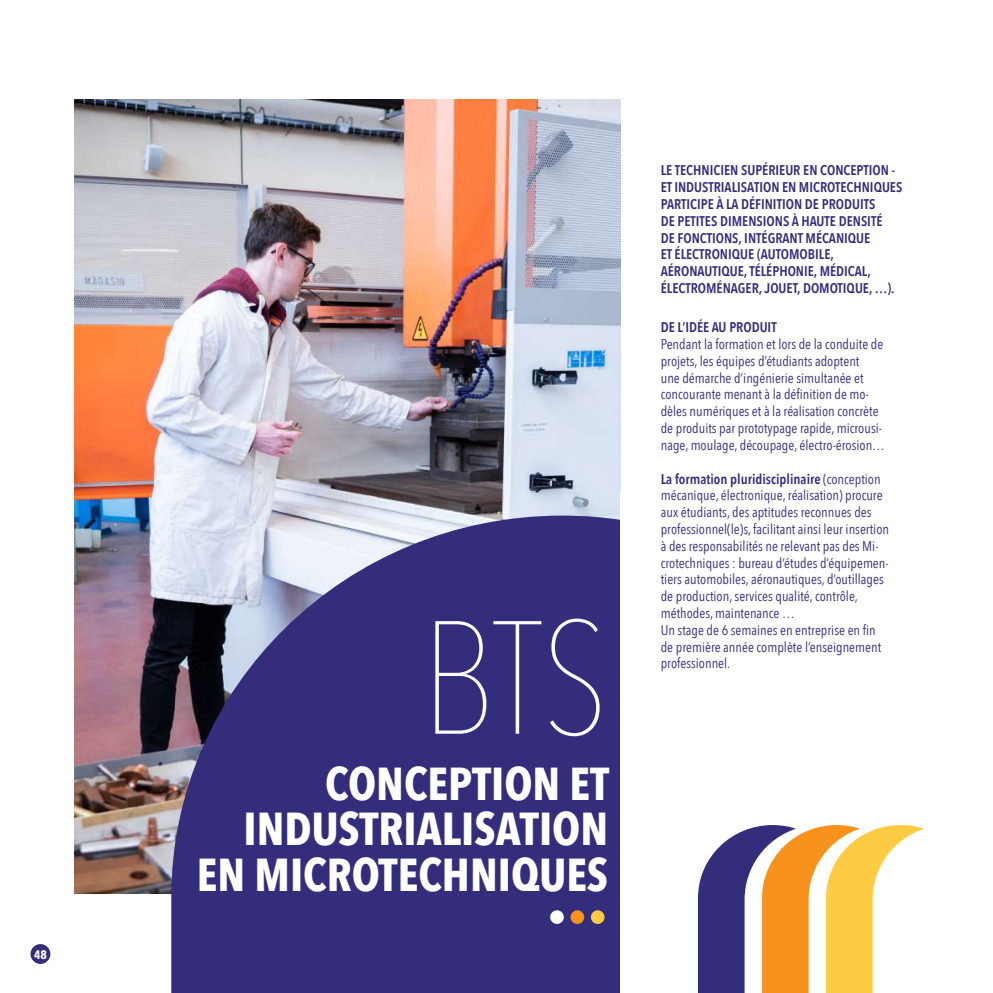
<style>
.page{position:relative;width:993px;height:993px;background:#fff}
.page>*{position:absolute;margin:0;border:0;box-sizing:border-box;transform-origin:0 0}
.t1{font:200 158.9px "Avenir Next Condensed";color:#fff}
.t2{font:700 46.02px/45.5px "Avenir Next Condensed";color:#fff;text-align:right}
.t3{font:14px/16.8px "Avenir Next Condensed";color:#332d7c}
.t4{font:600 14px/16.8px "Avenir Next Condensed";color:#332d7c}
.t5{font:700 12.25px "Avenir Next Condensed";color:#fff}
.s1{font-weight:600}
</style>
<div class="page">
<img style="left:74px;top:99px;width:546px;height:794px">
<svg style="left:171px;top:515px;width:449px;height:477px;background:#454185"></svg>
<div style="left:550px;top:910px;width:13px;height:13px;background:#fff;border-radius:50%"></div>
<div style="left:570px;top:910px;width:14px;height:13px;background:#f7931d;border-radius:50%"></div>
<div style="left:590px;top:910px;width:14px;height:13px;background:#fecc43;border-radius:50%"></div>
<svg style="left:698px;top:825px;width:225px;height:167px"></svg>
<div style="left:31px;top:943px;width:19px;height:20px;background:#332d7c;border-radius:50%"></div>
<p class="t5" style="left:34px;top:947px;width:14px">48</p>
<h1 class="t1" style="left:421px;top:583px;width:188px">BTS</h1>
<h2 class="t2" style="left:197px;top:760px;width:413px">CONCEPTION ET<br>INDUSTRIALISATION<br>EN MICROTECHNIQUES</h2>
<p class="t4" style="left:660px;top:162px;width:243px">LE TECHNICIEN SUPÉRIEUR EN CONCEPTION - ET INDUSTRIALISATION EN MICROTECHNIQUES PARTICIPE À LA DÉFINITION DE PRODUITS<br>DE PETITES DIMENSIONS À HAUTE DENSITÉ<br>DE FONCTIONS, INTÉGRANT MÉCANIQUE<br>ET ÉLECTRONIQUE (AUTOMOBILE, AÉRONAUTIQUE, TÉLÉPHONIE, MÉDICAL, ÉLECTROMÉNAGER, JOUET, DOMOTIQUE, …).</p>
<p class="t4" style="left:660px;top:318px;width:117px">DE L’IDÉE AU PRODUIT</p>
<p class="t3" style="left:660px;top:335px;width:225px">Pendant la formation et lors de la conduite de projets, les équipes d’étudiants adoptent<br>une démarche d’ingénierie simultanée et concourante menant à la définition de mo&shy;dèles numériques et à la réalisation concrète de produits par prototypage rapide, microusi&shy;nage, moulage, découpage, électro-érosion…</p>
<p class="t3" style="left:660px;top:469px;width:230px"><span class="s1">La formation pluridisciplinaire</span> (conception mécanique, électronique, réalisation) procure aux étudiants, des aptitudes reconnues des professionnel(le)s, facilitant ainsi leur insertion à des responsabilités ne relevant pas des Mi&shy;crotechniques : bureau d’études d’équipemen&shy;tiers automobiles, aéronautiques, d’outillages de production, services qualité, contrôle, méthodes, maintenance …<br>Un stage de 6 semaines en entreprise en fin de première année complète l’enseignement professionnel.</p>
</div>
